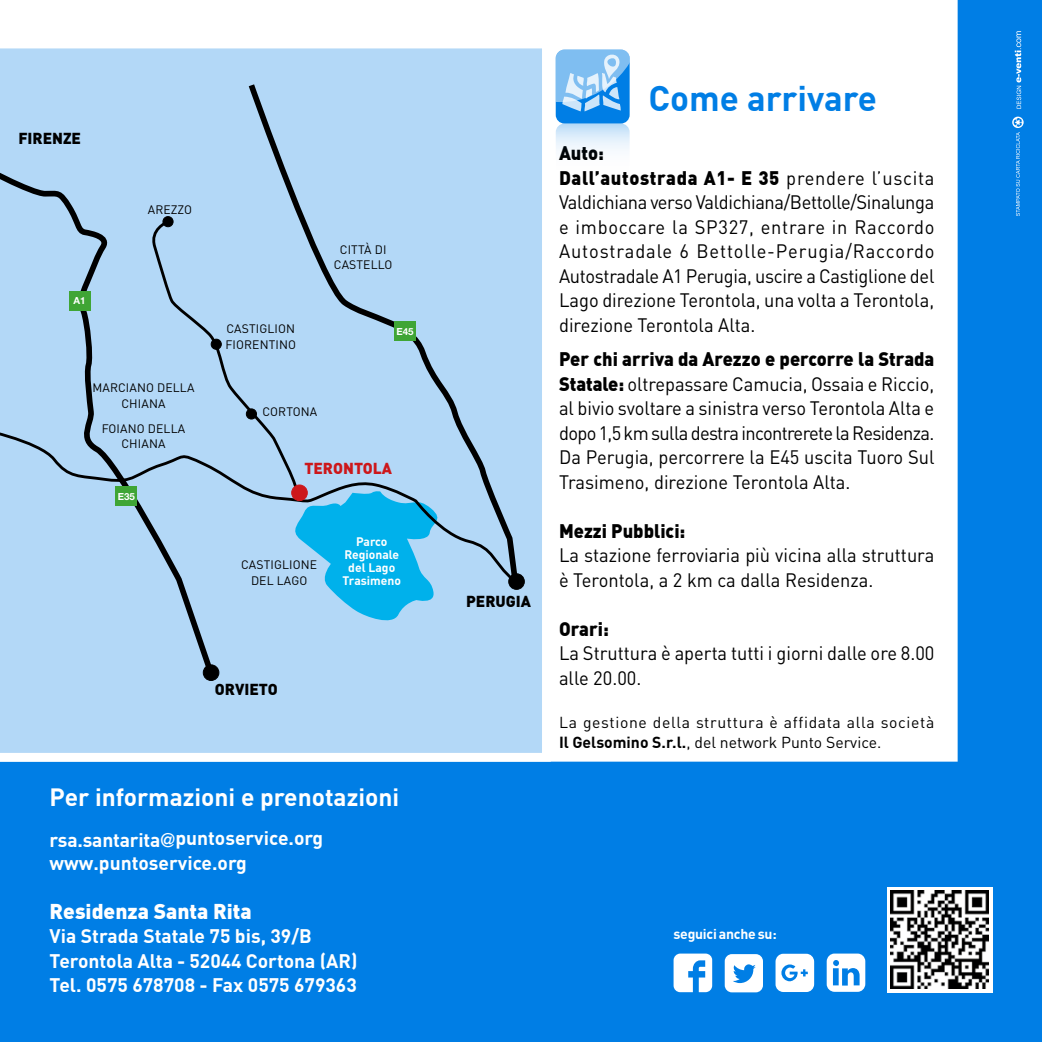
<style>
.page{position:relative;width:1042px;height:1042px;background:#007ee5}
.page>*{position:absolute;margin:0;border:0;box-sizing:border-box;transform-origin:0 0}
.t1{font:700 35px "DIN Pro";color:#007ee5}
.t2{font:700 24.5px "DIN Pro";color:#fff}
.t3{font:900 21px "DIN Pro";color:#fff}
.t4{font:19.25px/24.5px "DIN Pro";color:#000;scale:.95 1}
.t5{font:700 19.25px/24.5px "DIN Pro";color:#fff}
.t6{font:900 19.25px "DIN Pro";color:#000;scale:.95 1}
.t7{font:15.75px/19.2px "DIN Pro";letter-spacing:.04em;color:#000}
.t8{font:900 15.58px "DIN Pro";color:#000}
.t9{font:900 15.58px "DIN Pro";color:#cd171a}
.t10{font:700 14px "DIN Pro";letter-spacing:-.02em;color:#fff}
.t11{font:12.08px/15.4px "DIN Pro";letter-spacing:.01em;color:#000}
.t12{font:700 12.08px/13.1px "DIN Pro";color:#fff;text-align:center}
.t13{font:700 9.8px "Helvetica Neue LT Std";color:#fff}
.s1{font-family:"Helvetica Neue LT Std";font-weight:500}
.s2{font-weight:900}
.s3{font-weight:700}
</style>
<div class="page">
<div style="left:0;top:0;width:957px;height:761px;background:#fff"></div>
<svg style="left:0;top:40px;width:551px;height:721px;background:#bcdcf7"></svg>
<div style="left:886px;top:886px;width:106px;height:106px;background:#fff"></div>
<img style="left:890px;top:890px;width:98px;height:98px">
<svg style="left:1015px;top:31px;width:6px;height:78px"></svg>
<svg style="left:1012px;top:117px;width:11px;height:99px"></svg>
<div style="left:556px;top:50px;width:73px;height:74px;background:#007ee5;border-radius:9px"></div>
<svg style="left:556px;top:124px;width:73px;height:73px;background:#f1f7fd"></svg>
<svg style="left:556px;top:50px;width:73px;height:61px"></svg>
<div style="left:509px;top:574px;width:15px;height:15px;background:#000;border-radius:50%"></div>
<div style="left:508px;top:573px;width:17px;height:17px;border:1px solid #000;border-radius:50%"></div>
<div style="left:203px;top:665px;width:16px;height:15px;background:#000;border-radius:50%"></div>
<div style="left:203px;top:664px;width:16px;height:17px;border:1px solid #000;border-radius:50%"></div>
<div style="left:0;top:159px;width:217px;height:519px;background:#b3d8f7"></div>
<div style="left:69px;top:291px;width:21px;height:20px;background:#3fa535"></div>
<svg style="left:0;top:425px;width:150px;height:159px;background:#a8cde8"></svg>
<div style="left:246px;top:80px;width:275px;height:506px;background:#b3d8f7"></div>
<svg style="left:150px;top:219px;width:295px;height:407px;background:#9cceee"></svg>
<div style="left:292px;top:485px;width:15px;height:15px;background:#cd171a;border-radius:50%"></div>
<div style="left:291px;top:484px;width:17px;height:17px;border:1px solid #cd171a;border-radius:50%"></div>
<div style="left:246px;top:409px;width:10px;height:10px;background:#000;border-radius:50%"></div>
<div style="left:246px;top:409px;width:11px;height:10px;border:1px solid #000;border-radius:50%"></div>
<div style="left:211px;top:339px;width:10px;height:10px;background:#000;border-radius:50%"></div>
<div style="left:211px;top:339px;width:11px;height:10px;border:1px solid #000;border-radius:50%"></div>
<div style="left:163px;top:217px;width:10px;height:10px;background:#000;border-radius:50%"></div>
<div style="left:163px;top:216px;width:10px;height:11px;border:1px solid #000;border-radius:50%"></div>
<svg style="left:673px;top:953px;width:39px;height:39px"></svg>
<svg style="left:725px;top:954px;width:38px;height:38px"></svg>
<svg style="left:775px;top:954px;width:39px;height:38px"></svg>
<svg style="left:826px;top:953px;width:39px;height:39px"></svg>
<p class="t8" style="left:18px;top:128px;width:64px">FIRENZE</p>
<p class="t11" style="left:148px;top:201px;width:46px">AREZZO</p>
<p class="t13" style="left:74px;top:295px;width:14px">A1</p>
<p class="t11" style="left:92px;top:380px;width:18px">Marcia</p>
<p class="t11" style="left:121px;top:380px;width:44px;text-align:right">no della<br>Chiana</p>
<p class="t11" style="left:121px;top:420px;width:44px;text-indent:-20px">Foiano della<br>Chiana</p>
<p class="t13" style="left:118px;top:490px;width:19px">E35</p>
<p class="t11" style="left:226px;top:321px;width:16px">Castiglio</p>
<p class="t11" style="left:286px;top:321px;width:10px">n</p>
<p class="t11" style="left:225px;top:336px;width:15px">Fiore</p>
<p class="t11" style="left:260px;top:336px;width:36px">ntino</p>
<p class="t11" style="left:334px;top:241px;width:60px;text-align:center">CITTà DI<br>CASTELLO</p>
<p class="t13" style="left:396px;top:325px;width:19px">E45</p>
<p class="t11" style="left:262px;top:403px;width:57px">CORTONA</p>
<p class="t9" style="left:304px;top:458px;width:11px">Tero</p>
<p class="t9" style="left:343px;top:458px;width:49px">ntola</p>
<p class="t11" style="left:241px;top:557px;width:16px">Castiglio</p>
<p class="t11" style="left:301px;top:557px;width:16px">ne</p>
<p class="t11" style="left:251px;top:572px;width:9px">del</p>
<p class="t11" style="left:277px;top:572px;width:16px">Lago</p>
<p class="t12" style="left:342px;top:534px;width:60px">Parco<br>Regionale del Lago<br>Trasimeno</p>
<p class="t8" style="left:215px;top:678px;width:63px">Orvieto</p>
<p class="t2" style="left:50px;top:780px;width:351px">Per informazioni e prenotazioni</p>
<p class="t5" style="left:50px;top:825px;width:275px">rsa.santarita<span class="s1">@</span>puntoservice.org www.puntoservice.org</p>
<p class="t3" style="left:50px;top:897px;width:203px">Residenza Santa Rita</p>
<p class="t5" style="left:50px;top:923px;width:309px">Via Strada Statale 75 bis, 39/B<br>Terontola Alta - 52044 Cortona (AR)<br>Tel. 0575 678708 - Fax 0575 679363</p>
<p class="t8" style="left:466px;top:591px;width:66px">PERUGIA</p>
<h1 class="t1" style="left:648px;top:75px;width:230px">Come arrivare</h1>
<p class="t4" style="left:559px;top:140px;width:397px"><span class="s2">Auto:<br>Dall’autostrada A1- E 35</span> prendere l’uscita Valdichiana verso Valdichiana/Bettolle/Sinalunga e imboccare la SP327, entrare in Raccordo Autostradale 6 Bettolle-Perugia/Raccordo Autostradale A1 Perugia, uscire a Castiglione del Lago direzione Terontola, una volta a Terontola, direzione Terontola Alta.</p>
<p class="t4" style="left:559px;top:346px;width:397px;text-align:justify"><span class="s2">Per chi arriva da Arezzo e percorre la Strada Statale:</span> oltrepassare Camucia, Ossaia e Riccio, al bivio svoltare a sinistra verso Terontola Alta e dopo 1,5 km sulla destra incontrerete la Residenza.<br>Da Perugia, percorrere la E45 uscita Tuoro Sul Trasimeno, direzione Terontola Alta.</p>
<p class="t6" style="left:559px;top:518px;width:134px">Mezzi Pubblici:</p>
<p class="t4" style="left:559px;top:542px;width:397px">La stazione ferroviaria più vicina alla struttura è Terontola, a 2 km ca dalla Residenza.</p>
<p class="t6" style="left:559px;top:616px;width:54px">Orari:</p>
<p class="t4" style="left:559px;top:640px;width:397px">La Struttura è aperta tutti i giorni dalle ore 8.00 alle 20.00.</p>
<p class="t7" style="left:559px;top:712px;width:377px">La gestione della struttura è affidata alla società<br><span class="s3">Il Gelsomino S.r.l.</span>, del network Punto Service.</p>
<p class="t10" style="left:673px;top:924px;width:105px">seguici anche su:</p>
</div>
